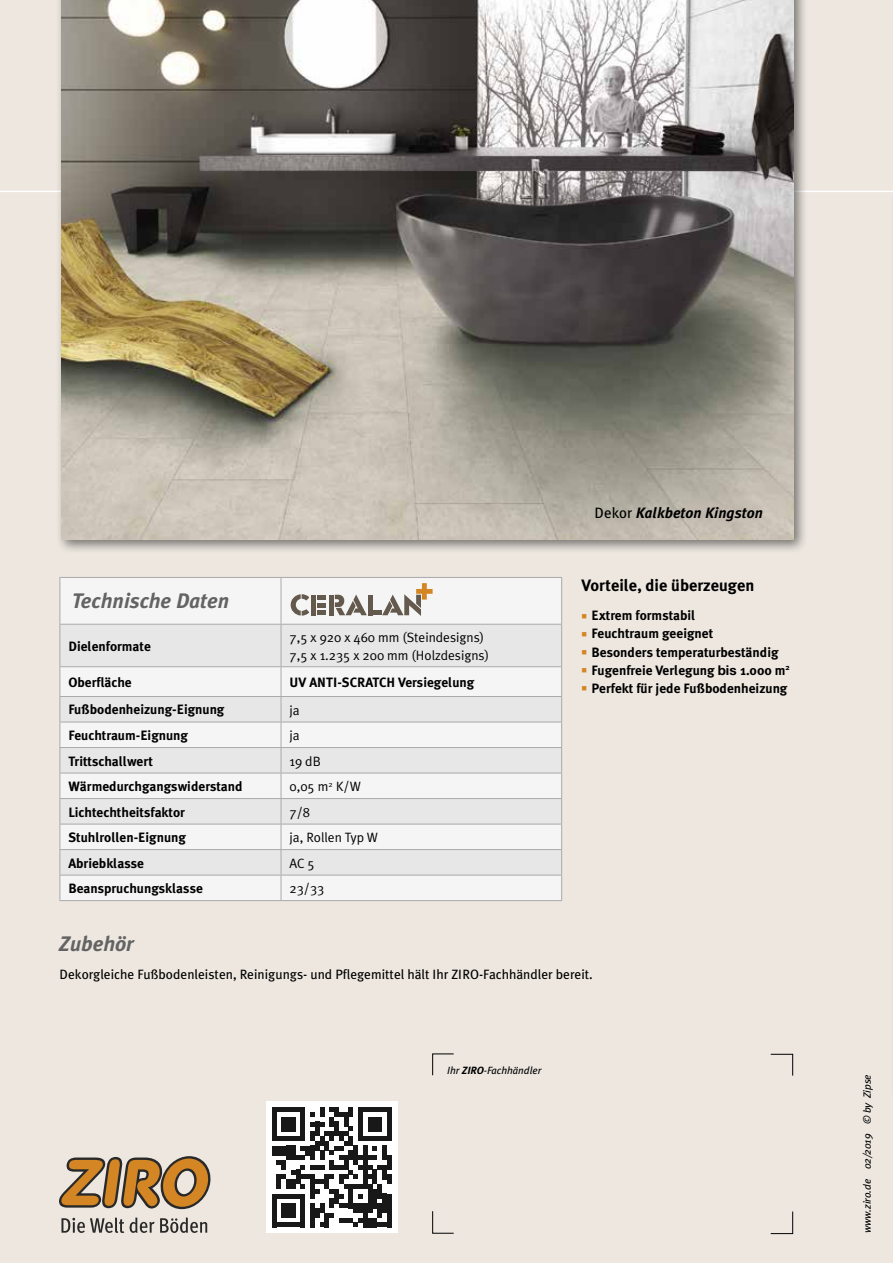
<style>
.page{position:relative;width:893px;height:1263px;background:#ede7e0}
.page>*{position:absolute;margin:0;border:0;box-sizing:border-box;transform-origin:0 0}
.t1{font:italic 700 21px "Meta Plus";color:#636363}
.t2{font:700 16.5px "Meta Plus";color:#000}
.t3{font:italic 700 15px "Meta Plus";color:#000}
.t4{font:700 13.5px "Meta Plus";color:#000}
.t5{font:13.5px/18px "Meta Plus Normal";color:#000}
.t6{font:13.5px "Meta Plus";color:#000}
.t7{font:italic 10.5px "Meta Plus";color:#000}
.s1{font-weight:400;font-style:normal}
.s2{color:#d48625}
.s3{font-family:"Helvetica Neue LT Std"}
.s4{font-weight:700}
</style>
<div class="page">
<svg style="left:432px;top:1053px;width:22px;height:23px"></svg>
<svg style="left:432px;top:1211px;width:22px;height:23px"></svg>
<div style="left:266px;top:1101px;width:132px;height:132px;background:#fff"></div>
<svg style="left:272px;top:1107px;width:115px;height:120px"></svg>
<div style="left:387px;top:1107px;width:5px;height:34px;background:#181819"></div>
<div style="left:387px;top:1155px;width:5px;height:15px;background:#181819"></div>
<div style="left:387px;top:1174px;width:5px;height:10px;background:#181819"></div>
<div style="left:387px;top:1194px;width:5px;height:33px;background:#181819"></div>
<svg style="left:770px;top:1053px;width:23px;height:23px"></svg>
<svg style="left:770px;top:1211px;width:23px;height:23px"></svg>
<svg style="left:59px;top:1156px;width:151px;height:53px"></svg>
<svg style="left:61px;top:1217px;width:63px;height:16px"></svg>
<svg style="left:130px;top:1217px;width:77px;height:16px"></svg>
<hr style="left:0;top:191px;width:893px;height:1px;background:#fff">
<div style="left:61px;top:578px;width:500px;height:322px;background:#f5f5f5"></div>
<svg style="left:61px;top:625px;width:500px;height:250px"></svg>
<hr style="left:60px;top:577px;width:221px;height:1px;background:#aaa">
<hr style="left:60px;top:578px;width:1px;height:46px;background:#aaa">
<hr style="left:281px;top:577px;width:281px;height:1px;background:#aaa">
<hr style="left:281px;top:578px;width:1px;height:46px;background:#aaa">
<hr style="left:561px;top:578px;width:1px;height:46px;background:#aaa">
<hr style="left:60px;top:624px;width:221px;height:1px;background:#aaa">
<hr style="left:60px;top:625px;width:1px;height:41px;background:#aaa">
<hr style="left:281px;top:624px;width:281px;height:1px;background:#aaa">
<hr style="left:281px;top:625px;width:1px;height:41px;background:#aaa">
<hr style="left:561px;top:625px;width:1px;height:41px;background:#aaa">
<hr style="left:60px;top:696px;width:221px;height:1px;background:#aaa">
<hr style="left:281px;top:696px;width:281px;height:1px;background:#aaa">
<hr style="left:60px;top:747px;width:221px;height:1px;background:#aaa">
<hr style="left:281px;top:747px;width:281px;height:1px;background:#aaa">
<hr style="left:60px;top:773px;width:221px;height:1px;background:#aaa">
<hr style="left:281px;top:773px;width:281px;height:1px;background:#aaa">
<hr style="left:60px;top:798px;width:221px;height:1px;background:#aaa">
<hr style="left:281px;top:798px;width:281px;height:1px;background:#aaa">
<hr style="left:60px;top:824px;width:221px;height:1px;background:#aaa">
<hr style="left:281px;top:824px;width:281px;height:1px;background:#aaa">
<hr style="left:60px;top:849px;width:221px;height:1px;background:#aaa">
<hr style="left:281px;top:849px;width:281px;height:1px;background:#aaa">
<hr style="left:60px;top:875px;width:221px;height:1px;background:#aaa">
<hr style="left:281px;top:875px;width:281px;height:1px;background:#aaa">
<hr style="left:60px;top:900px;width:221px;height:1px;background:#aaa">
<hr style="left:281px;top:900px;width:281px;height:1px;background:#aaa">
<hr style="left:60px;top:666px;width:221px;height:1px;background:#aaa">
<svg style="left:60px;top:667px;width:1px;height:233px"></svg>
<hr style="left:281px;top:666px;width:281px;height:1px;background:#aaa">
<svg style="left:281px;top:667px;width:1px;height:233px"></svg>
<svg style="left:561px;top:667px;width:1px;height:233px"></svg>
<hr style="left:60px;top:722px;width:221px;height:1px;background:#aaa">
<hr style="left:281px;top:722px;width:281px;height:1px;background:#aaa">
<div style="left:311px;top:595px;width:5px;height:20px;background:#63594d"></div>
<div style="left:317px;top:595px;width:9px;height:5px;background:#63594d"></div>
<div style="left:317px;top:603px;width:9px;height:5px;background:#63594d"></div>
<div style="left:317px;top:610px;width:9px;height:5px;background:#63594d"></div>
<div style="left:329px;top:595px;width:5px;height:20px;background:#63594d"></div>
<hr style="left:368px;top:595px;width:4px;height:20px;background:#63594d">
<div style="left:373px;top:610px;width:9px;height:5px;background:#63594d"></div>
<svg style="left:335px;top:594px;width:32px;height:21px"></svg>
<svg style="left:291px;top:594px;width:18px;height:22px"></svg>
<svg style="left:382px;top:583px;width:51px;height:33px;background:#cec6bb"></svg>
<div style="left:56px;top:0;width:752px;height:554px;background:#000;opacity:.5"></div>
<img style="left:61px;top:0;width:732px;height:539px">
<h1 class="t1" style="left:72px;top:589px;width:159px">Technische Daten</h1>
<p class="t4" style="left:68px;top:638px;width:84px">Dielenformate</p>
<p class="t5" style="left:290px;top:628px;width:201px">7,5 x 920 x 460 mm (Steindesigns)<br>7,5 x 1.235 x 200 mm (Holzdesigns)</p>
<p class="t4" style="left:68px;top:674px;width:65px">Oberfläche</p>
<p class="t4" style="left:290px;top:674px;width:186px">UV ANTI-SCRATCH Versiegelung</p>
<p class="t4" style="left:68px;top:701px;width:158px">Fußbodenheizung-Eignung</p>
<p class="t5" style="left:290px;top:701px;width:12px">ja</p>
<p class="t4" style="left:68px;top:727px;width:121px">Feuchtraum-Eignung</p>
<p class="t5" style="left:290px;top:726px;width:12px">ja</p>
<p class="t4" style="left:68px;top:753px;width:86px">Trittschallwert</p>
<p class="t5" style="left:290px;top:752px;width:33px">19 dB</p>
<p class="t4" style="left:68px;top:778px;width:176px">Wärmedurchgangswiderstand</p>
<p class="t5" style="left:290px;top:777px;width:73px">0,05 m<sup>2</sup> K/W</p>
<p class="t4" style="left:68px;top:804px;width:118px">Lichtechtheitsfaktor</p>
<p class="t5" style="left:290px;top:803px;width:22px">7/8</p>
<p class="t4" style="left:68px;top:829px;width:119px">Stuhlrollen-Eignung</p>
<p class="t5" style="left:290px;top:828px;width:90px">ja, Rollen Typ W</p>
<p class="t4" style="left:68px;top:855px;width:77px">Abriebklasse</p>
<p class="t5" style="left:290px;top:854px;width:27px">AC 5</p>
<p class="t4" style="left:68px;top:881px;width:136px">Beanspruchungsklasse</p>
<p class="t5" style="left:290px;top:879px;width:36px">23/33</p>
<p class="t3" style="left:595px;top:504px;width:170px"><span class="s1">Dekor</span> Kalkbeton Kingston</p>
<p class="t2" style="left:581px;top:576px;width:174px">Vorteile, die überzeugen</p>
<p class="t4" style="left:581px;top:608px;width:115px"><span class="s2">■</span> Extrem formstabil</p>
<p class="t4" style="left:581px;top:626px;width:133px"><span class="s2">■</span> Feuchtraum geeignet</p>
<p class="t4" style="left:581px;top:644px;width:198px"><span class="s2">■</span> Besonders temperaturbeständig</p>
<p class="t4" style="left:581px;top:662px;width:210px"><span class="s2">■</span> Fugenfreie Verlegung <span class="s3">bis</span> 1.000 m<sup>2</sup></p>
<p class="t4" style="left:581px;top:680px;width:207px"><span class="s2">■</span> Perfekt für jede Fußbodenheizung</p>
<h1 class="t1" style="left:59px;top:932px;width:76px">Zubehör</h1>
<p class="t6" style="left:60px;top:967px;width:535px">Dekorgleiche Fußbodenleisten, Reinigungs- und Pflegemittel hält Ihr ZIRO-Fachhändler bereit.</p>
<p class="t7" style="left:447px;top:1064px;width:95px">Ihr <span class="s4">ZIRO</span>-Fachhändler</p>
<p class="t7" style="left:861px;top:1233px;width:160px;rotate:-90deg">www.ziro.de 02/2019 © by Zipse</p>
</div>
